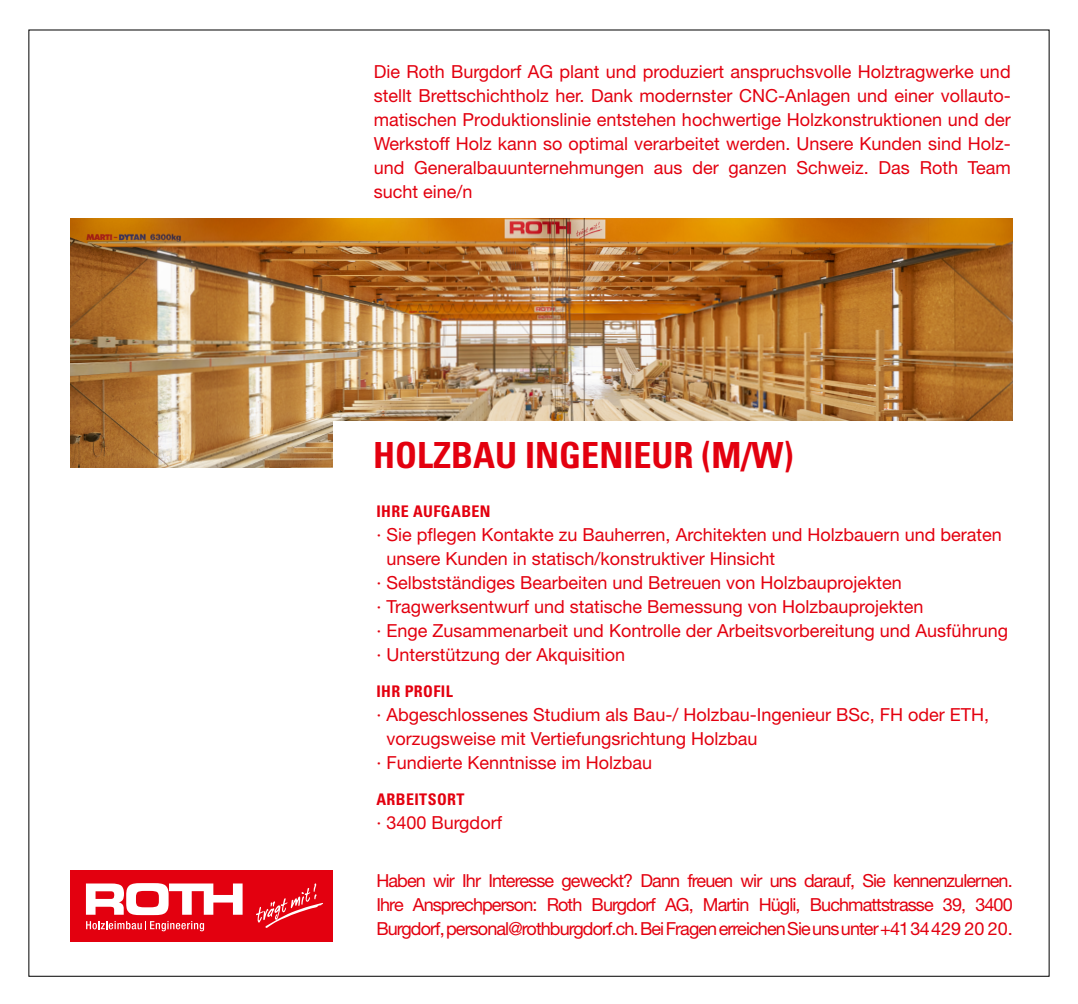
<style>
.page{position:relative;width:1078px;height:1004px;background:#fff}
.page>*{position:absolute;margin:0;border:0;box-sizing:border-box;transform-origin:0 0}
.t1{font:700 condensed 36px "Univers LT Std";color:#e3000f}
.t2{font:18px/24px "Helvetica Neue LT Std";color:#e3000f;text-align:justify}
.t3{font:700 condensed 16px "Univers LT Std";letter-spacing:.025em;color:#e3000f}
</style>
<div class="page">
<div style="left:70px;top:869px;width:262px;height:72px;background:#e3000f"></div>
<svg style="left:86px;top:883px;width:156px;height:32px"></svg>
<svg style="left:256px;top:883px;width:67px;height:45px"></svg>
<svg style="left:86px;top:921px;width:118px;height:10px"></svg>
<img style="left:71px;top:219px;width:941px;height:248px">
<div style="left:333px;top:421px;width:685px;height:55px;background:#fff"></div>
<p class="t2" style="left:374px;top:59px;width:638px">Die Roth Burgdorf AG plant und produziert anspruchsvolle Holztragwerke und stellt Brettschichtholz her. Dank modernster CNC-Anlagen und einer vollauto&shy;matischen Produktionslinie entstehen hochwertige Holzkonstruktionen und der Werkstoff Holz kann so optimal verarbeitet werden. Unsere Kunden sind Holz&shy;und Generalbauunternehmungen aus der ganzen Schweiz. Das Roth Team sucht eine/n</p>
<h1 class="t1" style="left:373px;top:433px;width:422px">HOLZBAU INGENIEUR (M/W)</h1>
<p class="t3" style="left:376px;top:501px;width:116px">IHRE AUFGABEN</p>
<p class="t2" style="left:376px;top:522px;width:627px">· Sie pflegen Kontakte zu Bauherren, Architekten und Holzbauern und beraten</p>
<p class="t2" style="left:386px;top:546px;width:390px">unsere Kunden in statisch/konstruktiver Hinsicht</p>
<p class="t2" style="left:376px;top:570px;width:527px">· Selbstständiges Bearbeiten und Betreuen von Holzbauprojekten</p>
<p class="t2" style="left:376px;top:594px;width:548px">· Tragwerksentwurf und statische Bemessung von Holzbauprojekten</p>
<p class="t2" style="left:376px;top:618px;width:633px">· Enge Zusammenarbeit und Kontrolle der Arbeitsvorbereitung und Ausführung</p>
<p class="t2" style="left:376px;top:642px;width:250px">· Unterstützung der Akquisition</p>
<p class="t3" style="left:376px;top:681px;width:78px">IHR PROFIL</p>
<p class="t2" style="left:376px;top:702px;width:614px">· Abgeschlossenes Studium als Bau-/ Holzbau-Ingenieur BSc, FH oder ETH,</p>
<p class="t2" style="left:386px;top:726px;width:372px">vorzugsweise mit Vertiefungsrichtung Holzbau</p>
<p class="t2" style="left:376px;top:750px;width:277px">· Fundierte Kenntnisse im Holzbau</p>
<p class="t3" style="left:376px;top:789px;width:90px">ARBEITSORT</p>
<p class="t2" style="left:376px;top:810px;width:127px">· 3400 Burgdorf</p>
<p class="t2" style="left:376px;top:868px;width:637px">Haben wir Ihr Interesse geweckt? Dann freuen wir uns darauf, Sie kennenzulernen.<br>Ihre Ansprechperson: Roth Burgdorf AG, Martin Hügli, Buchmattstrasse 39, 3400<br>Burgdorf, personal@rothburgdorf.ch. Bei Fragen erreichen Sie uns unter +41 34 429 20 20.</p>
</div>
